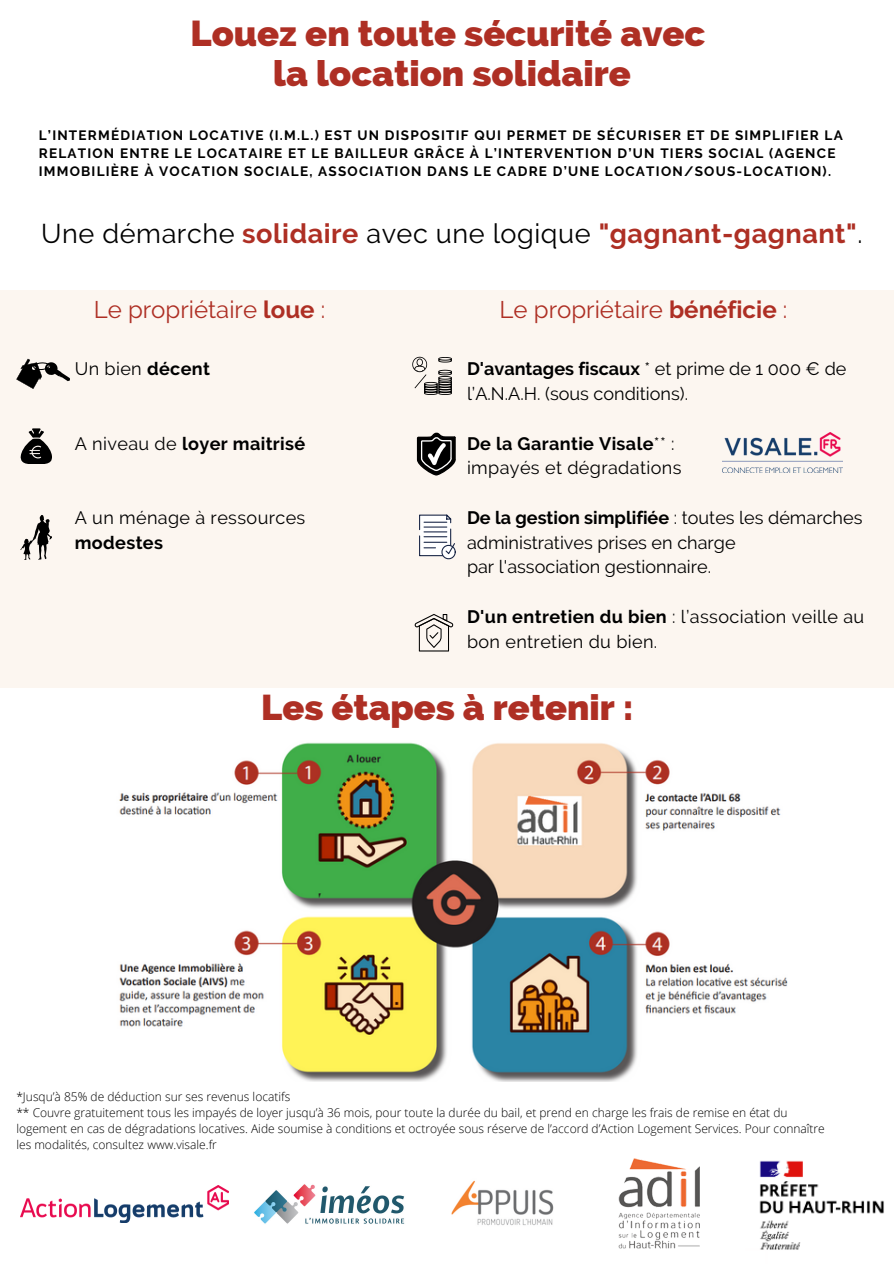
<style>
.page{position:relative;width:894px;height:1264px;background:#fff}
.page>*{position:absolute;margin:0;border:0;box-sizing:border-box;transform-origin:0 0}
.t1{font:800 36.15px "Raleway";color:#ae2f24}
.t2{font:800 36px "Raleway";color:#ae2f24}
.t3{font:27px "Raleway";letter-spacing:.02em;color:#000}
.t4{font:24px "Raleway";color:#ae2f24}
.t5{font:18px/24.8px "Raleway";color:#000}
.t6{font:18px/24.8px "Raleway";letter-spacing:.02em;color:#000}
.t7{font:700 18px "Raleway";letter-spacing:.02em;color:#000}
.t8{font:700 13.5px/18px "Raleway";letter-spacing:.09em;color:#000}
.t9{font:300 12px/16px "Open Sans";color:#000}
.s1{font-weight:700;color:#ae2f24}
.s2{font-weight:700}
.s3{font-weight:400}
</style>
<div class="page">
<div style="left:0;top:290px;width:893px;height:397px;background:#fcf6f0"></div>
<svg style="left:16px;top:359px;width:54px;height:30px"></svg>
<svg style="left:20px;top:428px;width:32px;height:36px"></svg>
<svg style="left:20px;top:515px;width:32px;height:45px"></svg>
<img style="left:412px;top:356px;width:39px;height:38px">
<svg style="left:414px;top:614px;width:39px;height:37px"></svg>
<img style="left:722px;top:432px;width:120px;height:40px">
<img style="left:452px;top:1180px;width:101px;height:46px">
<img style="left:254px;top:1184px;width:151px;height:40px">
<img style="left:618px;top:1158px;width:81px;height:90px">
<svg style="left:419px;top:514px;width:36px;height:45px"></svg>
<svg style="left:416px;top:432px;width:39px;height:43px"></svg>
<img style="left:759px;top:1160px;width:125px;height:90px">
<img style="left:119px;top:742px;width:667px;height:339px">
<img style="left:20px;top:1185px;width:209px;height:37px">
<p class="t1" style="left:190px;top:12px;width:516px">Louez en toute sécurité avec</p>
<p class="t1" style="left:273px;top:52px;width:359px">la location solidaire</p>
<p class="t8" style="left:39px;top:126px;width:805px">L’INTERMÉDIATION LOCATIVE (I.M.L.) EST UN DISPOSITIF QUI PERMET DE SÉCURISER ET DE SIMPLIFIER LA<br>RELATION ENTRE LE LOCATAIRE ET LE BAILLEUR GRÂCE À L’INTERVENTION D’UN TIERS SOCIAL (AGENCE<br>IMMOBILIÈRE À VOCATION SOCIALE, ASSOCIATION DANS LE CADRE D’UNE LOCATION/SOUS-LOCATION).</p>
<p class="t3" style="left:41px;top:217px;width:822px">Une démarche <span class="s1">solidaire</span> avec une logique <span class="s1">"gagnant-gagnant"</span>.</p>
<p class="t4" style="left:94px;top:295px;width:233px">Le propriétaire <span class="s2">loue</span> :</p>
<p class="t4" style="left:499px;top:295px;width:289px">Le propriétaire <span class="s2">bénéficie</span> :</p>
<p class="t6" style="left:75px;top:357px;width:137px">Un bien <span class="s2">décent</span></p>
<p class="t7" style="left:75px;top:433px;width:232px"><span class="s3">A niveau de</span> loyer maitrisé</p>
<p class="t6" style="left:75px;top:505px;width:232px">A un ménage à ressources <span class="s2">modestes</span></p>
<p class="t5" style="left:467px;top:356px;width:381px"><span class="s2">D'avantages fiscaux</span> * et prime de 1 000 € de l’A.N.A.H. (sous conditions).</p>
<p class="t7" style="left:467px;top:432px;width:209px">De la Garantie Visale<span class="s3">** :</span></p>
<p class="t6" style="left:467px;top:455px;width:216px">impayés et dégradations</p>
<p class="t5" style="left:467px;top:505px;width:397px"><span class="s2">De la gestion simplifiée</span> : toutes les démarches administratives prises en charge</p>
<p class="t5" style="left:467px;top:554px;width:246px">par l'association gestionnaire.</p>
<p class="t6" style="left:467px;top:604px;width:399px"><span class="s2">D'un entretien du bien</span> : l’association veille au bon entretien du bien.</p>
<p class="t2" style="left:261px;top:686px;width:373px">Les étapes à retenir :</p>
<p class="t9" style="left:16px;top:1087px;width:275px">*Jusqu’à 85% de déduction sur ses revenus locatifs</p>
<p class="t9" style="left:16px;top:1103px;width:809px">** Couvre gratuitement tous les impayés de loyer jusqu’à 36 mois, pour toute la durée du bail, et prend en charge les frais de remise en état du logement en cas de dégradations locatives. Aide soumise à conditions et octroyée sous réserve de l’accord d’Action Logement Services. Pour connaître les modalités, consultez www.visale.fr</p>
</div>
